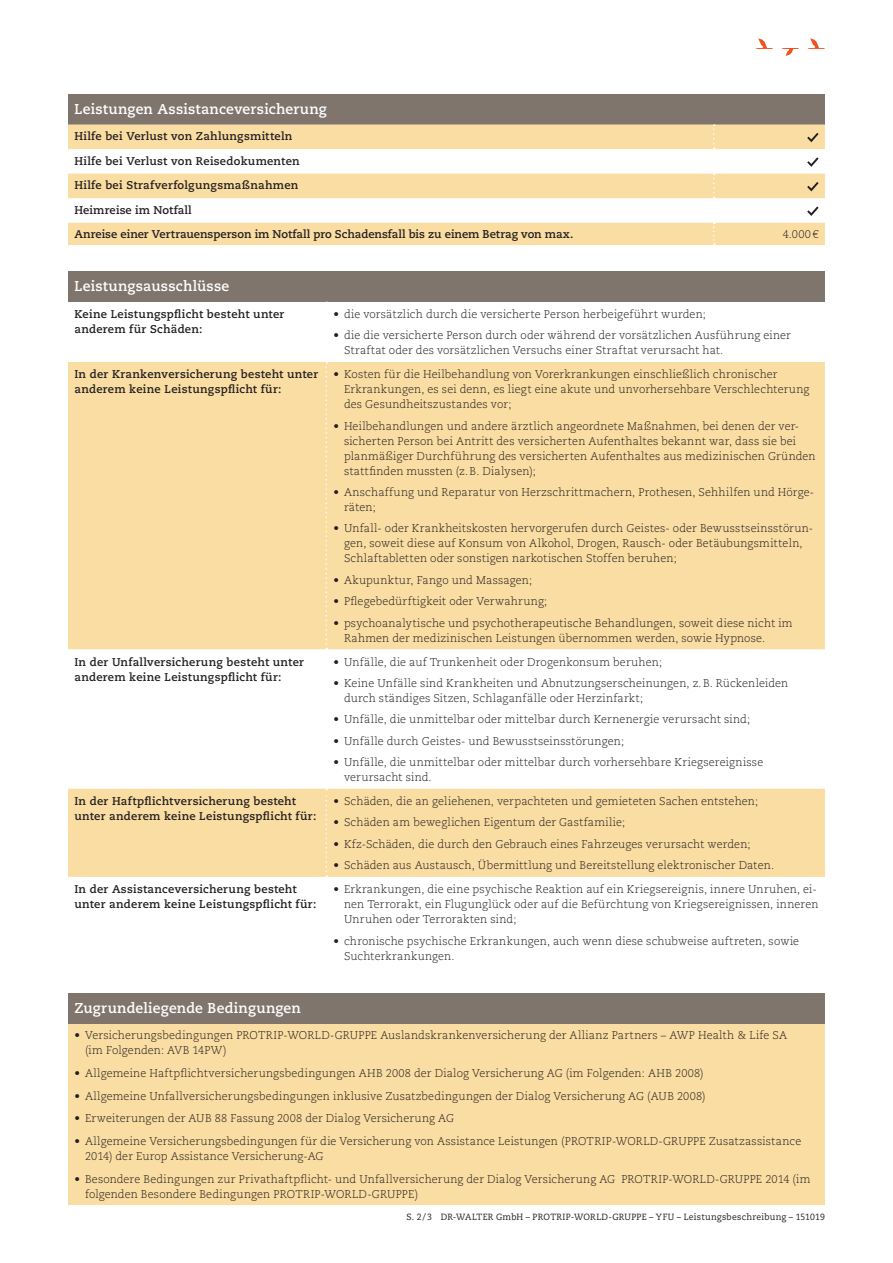
<style>
.page{position:relative;width:893px;height:1263px;background:#fff}
.page>*{position:absolute;margin:0;border:0;box-sizing:border-box;transform-origin:0 0}
.t1{font:700 14.25px "Caecilia LT Std";letter-spacing:.015em;color:#fff}
.t2{font:300 11.25px/15px "Caecilia LT Std";letter-spacing:.01em;color:#231f20}
.t3{font:700 11.25px/15px "Caecilia LT Std";letter-spacing:.02em;color:#231f20}
.t4{font:9px "Caecilia LT Std";letter-spacing:.025em;color:#231f20;scale:.96 1}
.s1{font-weight:700}
</style>
<div class="page">
<svg style="left:807px;top:38px;width:18px;height:11px"></svg>
<svg style="left:755px;top:39px;width:18px;height:10px"></svg>
<svg style="left:781px;top:48px;width:18px;height:8px"></svg>
<div style="left:68px;top:94px;width:757px;height:30px;background:#80756d"></div>
<svg style="left:68px;top:124px;width:757px;height:121px;fill:#fadda2"></svg>
<svg style="left:713px;top:124px;width:2px;height:121px"></svg>
<svg style="left:807px;top:133px;width:12px;height:9px"></svg>
<svg style="left:807px;top:157px;width:12px;height:10px"></svg>
<svg style="left:807px;top:182px;width:12px;height:9px"></svg>
<svg style="left:807px;top:206px;width:12px;height:10px"></svg>
<div style="left:68px;top:271px;width:757px;height:31px;background:#80756d"></div>
<svg style="left:68px;top:362px;width:757px;height:515px;fill:#fadda2"></svg>
<svg style="left:326px;top:362px;width:1px;height:515px"></svg>
<div style="left:68px;top:993px;width:757px;height:31px;background:#80756d"></div>
<div style="left:68px;top:1024px;width:757px;height:180px;background:#fadda2"></div>
<p class="t1" style="left:74px;top:100px;width:254px">Leistungen Assistanceversicherung</p>
<p class="t3" style="left:74px;top:124px;width:500px;line-height:24.6px">Hilfe bei Verlust von Zahlungsmitteln<br>Hilfe bei Verlust von Reisedokumenten<br>Hilfe bei Strafverfolgungsmaßnahmen<br>Heimreise im Notfall<br>Anreise einer Vertrauensperson im Notfall pro Schadensfall bis zu einem Betrag von max.</p>
<p class="t2" style="left:783px;top:227px;width:37px">4.000€</p>
<p class="t1" style="left:74px;top:278px;width:156px">Leistungsausschlüsse</p>
<p class="t3" style="left:74px;top:307px;width:211px">Keine Leistungspflicht besteht unter anderem für Schäden:</p>
<p class="t2" style="left:333px;top:307px;width:374px"><span class="s1">•</span> die vorsätzlich durch die versicherte Person herbeigeführt wurden;</p>
<p class="t2" style="left:344px;top:328px;width:448px;text-indent:-11px"><span class="s1">•</span> die die versicherte Person durch oder während der vorsätzlichen Ausführung einer<br>Straftat oder des vorsätzlichen Versuchs einer Straftat verursacht hat.</p>
<p class="t3" style="left:74px;top:367px;width:245px">In der Krankenversicherung besteht unter anderem keine Leistungspflicht für:</p>
<p class="t2" style="left:344px;top:367px;width:467px;text-indent:-11px"><span class="s1">•</span> Kosten für die Heilbehandlung von Vorerkrankungen einschließlich chronischer<br>Erkrankungen, es sei denn, es liegt eine akute und unvorhersehbare Verschlechterung des Gesundheitszustandes vor;</p>
<p class="t2" style="left:344px;top:419px;width:473px;text-indent:-11px"><span class="s1">•</span> Heilbehandlungen und andere ärztlich angeordnete Maßnahmen, bei denen der ver&shy;sicherten Person bei Antritt des versicherten Aufenthaltes bekannt war, dass sie bei planmäßiger Durchführung des versicherten Aufenthaltes aus medizinischen Gründen stattfinden mussten (z.B. Dialysen);</p>
<p class="t2" style="left:344px;top:485px;width:472px;text-indent:-11px"><span class="s1">•</span> Anschaffung und Reparatur von Herzschrittmachern, Prothesen, Sehhilfen und Hörge&shy;räten;</p>
<p class="t2" style="left:344px;top:521px;width:471px;text-indent:-11px"><span class="s1">•</span> Unfall- oder Krankheitskosten hervorgerufen durch Geistes- oder Bewusstseinsstörun&shy;gen, soweit diese auf Konsum von Alkohol, Drogen, Rausch- oder Betäubungsmitteln,<br>Schlaftabletten oder sonstigen narkotischen Stoffen beruhen;</p>
<p class="t2" style="left:333px;top:573px;width:200px"><span class="s1">•</span> Akupunktur, Fango und Massagen;</p>
<p class="t2" style="left:333px;top:594px;width:215px"><span class="s1">•</span> Pflegebedürftigkeit oder Verwahrung;</p>
<p class="t2" style="left:344px;top:615px;width:450px;text-indent:-11px"><span class="s1">•</span> psychoanalytische und psychotherapeutische Behandlungen, soweit diese nicht im<br>Rahmen der medizinischen Leistungen übernommen werden, sowie Hypnose.</p>
<p class="t3" style="left:74px;top:654px;width:231px">In der Unfallversicherung besteht unter anderem keine Leistungspflicht für:</p>
<p class="t2" style="left:333px;top:654px;width:330px"><span class="s1">•</span> Unfälle, die auf Trunkenheit oder Drogenkonsum beruhen;</p>
<p class="t2" style="left:344px;top:676px;width:446px;text-indent:-11px"><span class="s1">•</span> Keine Unfälle sind Krankheiten und Abnutzungserscheinungen, z.B. Rückenleiden durch ständiges Sitzen, Schlaganfälle oder Herzinfarkt;</p>
<p class="t2" style="left:333px;top:712px;width:418px"><span class="s1">•</span> Unfälle, die unmittelbar oder mittelbar durch Kernenergie verursacht sind;</p>
<p class="t2" style="left:333px;top:733px;width:292px"><span class="s1">•</span> Unfälle durch Geistes- und Bewusstseinsstörungen;</p>
<p class="t2" style="left:344px;top:755px;width:421px;text-indent:-11px"><span class="s1">•</span> Unfälle, die unmittelbar oder mittelbar durch vorhersehbare Kriegsereignisse verursacht sind.</p>
<p class="t3" style="left:74px;top:794px;width:243px">In der Haftpflichtversicherung besteht unter anderem keine Leistungspflicht für:</p>
<p class="t2" style="left:333px;top:794px;width:426px"><span class="s1">•</span> Schäden, die an geliehenen, verpachteten und gemieteten Sachen entstehen;</p>
<p class="t2" style="left:333px;top:815px;width:293px"><span class="s1">•</span> Schäden am beweglichen Eigentum der Gastfamilie;</p>
<p class="t2" style="left:333px;top:837px;width:419px"><span class="s1">•</span> Kfz-Schäden, die durch den Gebrauch eines Fahrzeuges verursacht werden;</p>
<p class="t2" style="left:333px;top:858px;width:442px"><span class="s1">•</span> Schäden aus Austausch, Übermittlung und Bereitstellung elektronischer Daten.</p>
<p class="t3" style="left:74px;top:882px;width:243px">In der Assistanceversicherung besteht unter anderem keine Leistungspflicht für:</p>
<p class="t2" style="left:344px;top:882px;width:476px;text-indent:-11px"><span class="s1">•</span> Erkrankungen, die eine psychische Reaktion auf ein Kriegsereignis, innere Unruhen, ei&shy;nen Terrorakt, ein Flugunglück oder auf die Befürchtung von Kriegsereignissen, inneren<br>Unruhen oder Terrorakten sind;</p>
<p class="t2" style="left:344px;top:933px;width:457px;text-indent:-11px"><span class="s1">•</span> chronische psychische Erkrankungen, auch wenn diese schubweise auftreten, sowie<br>Suchterkrankungen.</p>
<p class="t1" style="left:74px;top:1000px;width:228px">Zugrundeliegende Bedingungen</p>
<p class="t2" style="left:85px;top:1028px;width:703px;text-indent:-11px"><span class="s1">•</span> Versicherungsbedingungen PROTRIP-WORLD-GRUPPE Auslandskrankenversicherung der Allianz Partners – AWP Health &amp; Life SA (im Folgenden: AVB 14PW)</p>
<p class="t2" style="left:74px;top:1066px;width:631px"><span class="s1">•</span> Allgemeine Haftpflichtversicherungsbedingungen AHB 2008 der Dialog Versicherung AG (im Folgenden: AHB 2008)</p>
<p class="t2" style="left:74px;top:1088px;width:633px"><span class="s1">•</span> Allgemeine Unfallversicherungsbedingungen inklusive Zusatzbedingungen der Dialog Versicherung AG (AUB 2008)</p>
<p class="t2" style="left:74px;top:1111px;width:381px"><span class="s1">•</span> Erweiterungen der AUB 88 Fassung 2008 der Dialog Versicherung AG</p>
<p class="t2" style="left:85px;top:1134px;width:718px;text-indent:-11px"><span class="s1">•</span> Allgemeine Versicherungsbedingungen für die Versicherung von Assistance Leistungen (PROTRIP-WORLD-GRUPPE Zusatzassistance<br>2014) der Europ Assistance Versicherung-AG</p>
<p class="t2" style="left:85px;top:1171px;width:727px;text-indent:-11px"><span class="s1">•</span> Besondere Bedingungen zur Privathaftpflicht- und Unfallversicherung der Dialog Versicherung AG PROTRIP-WORLD-GRUPPE 2014 (im folgenden Besondere Bedingungen PROTRIP-WORLD-GRUPPE)</p>
<p class="t4" style="left:407px;top:1212px;width:437px">S. 2/3 DR-WALTER GmbH – PROTRIP-WORLD-GRUPPE – YFU – Leistungsbeschreibung – 151019</p>
</div>
